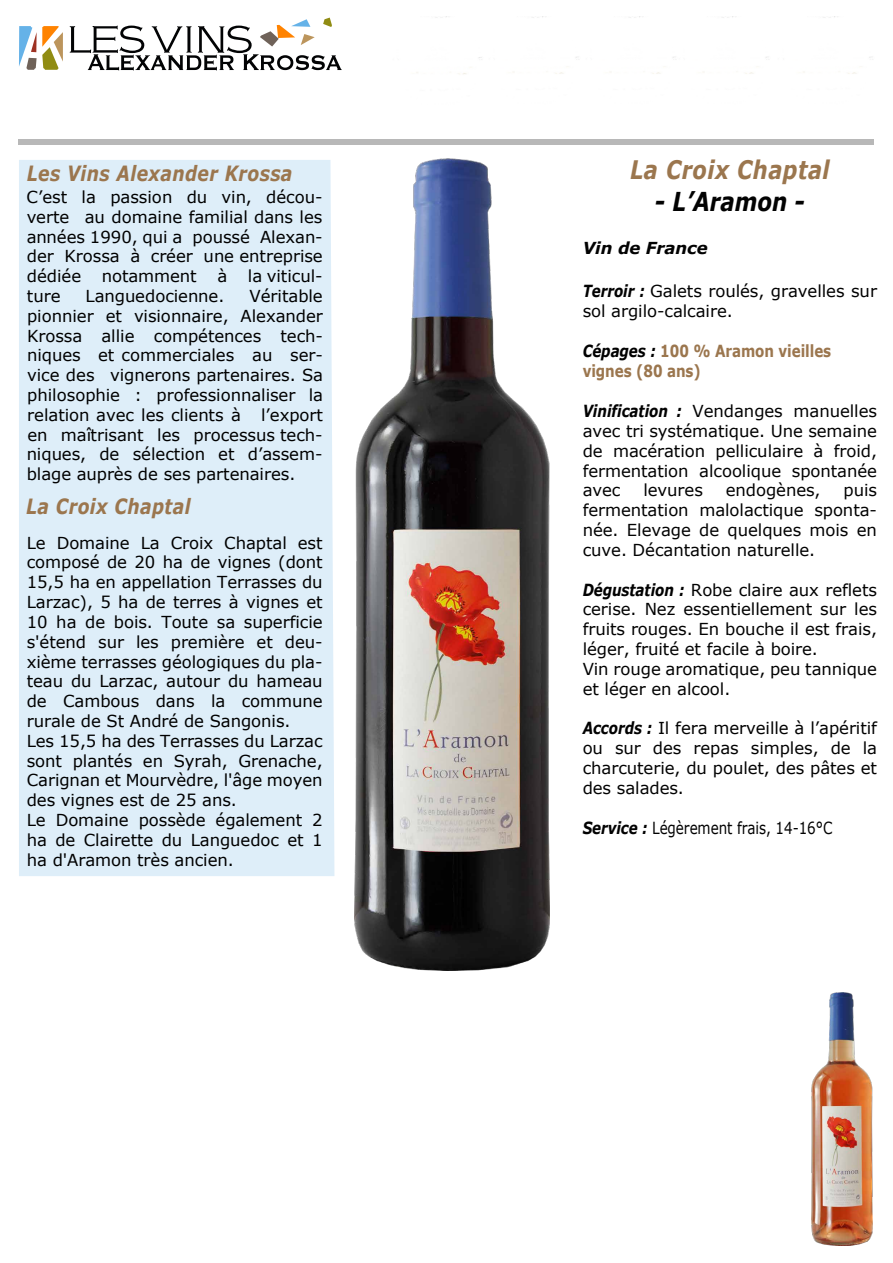
<style>
.page{position:relative;width:893px;height:1263px;background:#fff}
.page>*{position:absolute;margin:0;border:0;box-sizing:border-box;transform-origin:0 0}
.t1{font:italic 700 26.1px "Verdana";color:#020202;scale:.82 1}
.t2{font:italic 700 25.5px "Verdana";letter-spacing:.025em;color:#9b764e;scale:.82 1}
.t3{font:italic 700 21px "Verdana";letter-spacing:.025em;color:#9b764e;scale:.82 1}
.t4{font:700 16.65px/20px "Verdana";letter-spacing:-.005em;color:#9b764e;scale:.81 1}
.t5{font:16.65px "Verdana";letter-spacing:-.005em;color:#020202;scale:.81 1}
.t6{font:16.5px/19.8px "Verdana";letter-spacing:-.005em;color:#000;text-align:justify}
.t7{font:16.5px/19.8px "Verdana";letter-spacing:-.005em;color:#020202;text-align:justify}
.t8{font:italic 700 16.5px "Verdana";letter-spacing:-.005em;color:#020202}
.s1{font-weight:700;font-style:italic;font-size:16.65px}
.s2{font-style:italic;color:#000}
.s3{font-weight:700;font-style:italic}
</style>
<div class="page">
<div style="left:19px;top:160px;width:315px;height:716px;background:#deeef9"></div>
<img style="left:354px;top:158px;width:196px;height:812px">
<img style="left:811px;top:992px;width:61px;height:253px">
<svg style="left:19px;top:26px;width:44px;height:44px"></svg>
<svg style="left:70px;top:18px;width:272px;height:53px"></svg>
<div style="left:18px;top:140px;width:856px;height:5px;background:#b8b8b8"></div>
<p class="t3" style="left:27px;top:159px;width:326px">Les Vins Alexander Krossa</p>
<p class="t6" style="left:27px;top:187px;width:298px">C’est la passion du vin, décou&shy;verte au domaine familial dans les années 1990, qui a poussé Alexan&shy;der Krossa à créer une entreprise dédiée notamment</p>
<p class="t6" style="left:217px;top:266px;width:107px">à la viticul-</p>
<p class="t6" style="left:27px;top:286px;width:298px;text-indent:223px">Véritable pionnier et visionnaire, Alexander Krossa allie compétences tech&shy;niques et commerciales au ser&shy;vice des vignerons partenaires. Sa philosophie : professionnaliser la relation avec les clients à l’export en maîtrisant les processus tech&shy;niques, de sélection et d’assem&shy;blage auprès de ses partenaires.</p>
<p class="t6" style="left:27px;top:286px;width:35px">ture</p>
<p class="t6" style="left:86px;top:286px;width:140px">Languedocienne.</p>
<p class="t3" style="left:26px;top:492px;width:202px">La Croix Chaptal</p>
<p class="t6" style="left:27px;top:533px;width:297px;text-align:left">Le Domaine La Croix Chaptal est composé de 20 ha de vignes (dont<br>15,5 ha en appellation Terrasses du<br>Larzac), 5 ha de terres à vignes et<br>10 ha de bois. Toute sa superficie s'étend sur les première et deu&shy;xième terrasses géologiques du pla&shy;teau du Larzac, autour du hameau de Cambous dans la commune rurale de St André de Sangonis.<br>Les 15,5 ha des Terrasses du Larzac sont plantés en Syrah, Grenache,<br>Carignan et Mourvèdre, l'âge moyen des vignes est de 25 ans.<br>Le Domaine possède également 2 ha de Clairette du Languedoc et 1 ha d'Aramon très ancien.</p>
<h2 class="t2" style="left:630px;top:152px;width:245px">La Croix Chaptal</h2>
<h1 class="t1" style="left:655px;top:183px;width:185px">- L’Aramon -</h1>
<p class="t8" style="left:583px;top:236px;width:127px">Vin de France</p>
<p class="t7" style="left:583px;top:281px;width:296px"><span class="s1">Terroir :</span> Galets roulés, gravelles sur sol argilo-calcaire.</p>
<p class="t4" style="left:583px;top:341px;width:308px"><span class="s2">Cépages :</span> 100 % Aramon vieilles vignes (80 ans)</p>
<p class="t7" style="left:583px;top:401px;width:296px"><span class="s1">Vinification :</span> Vendanges manuelles avec tri systématique. Une semaine de macération pelliculaire à froid, fermentation alcoolique spontanée avec</p>
<p class="t7" style="left:643px;top:480px;width:61px">levures</p>
<p class="t7" style="left:726px;top:480px;width:96px">endogènes,</p>
<p class="t7" style="left:583px;top:480px;width:296px;text-indent:261px">puis fermentation malolactique sponta&shy;née. Elevage de quelques mois en cuve. Décantation naturelle.</p>
<p class="t7" style="left:583px;top:579px;width:296px;text-align:left"><span class="s1">Dégustation :</span> Robe claire aux reflets cerise. Nez essentiellement sur les fruits rouges. En bouche il est frais, léger, fruité et facile à boire.<br>Vin rouge aromatique, peu tannique et léger en alcool.</p>
<p class="t7" style="left:583px;top:718px;width:296px"><span class="s1">Accords :</span> Il fera merveille à l’apéritif ou sur des repas simples, de la charcuterie, du poulet, des pâtes et des salades.</p>
<p class="t5" style="left:583px;top:816px;width:310px"><span class="s3">Service :</span> Légèrement frais, 14-16°C</p>
</div>
